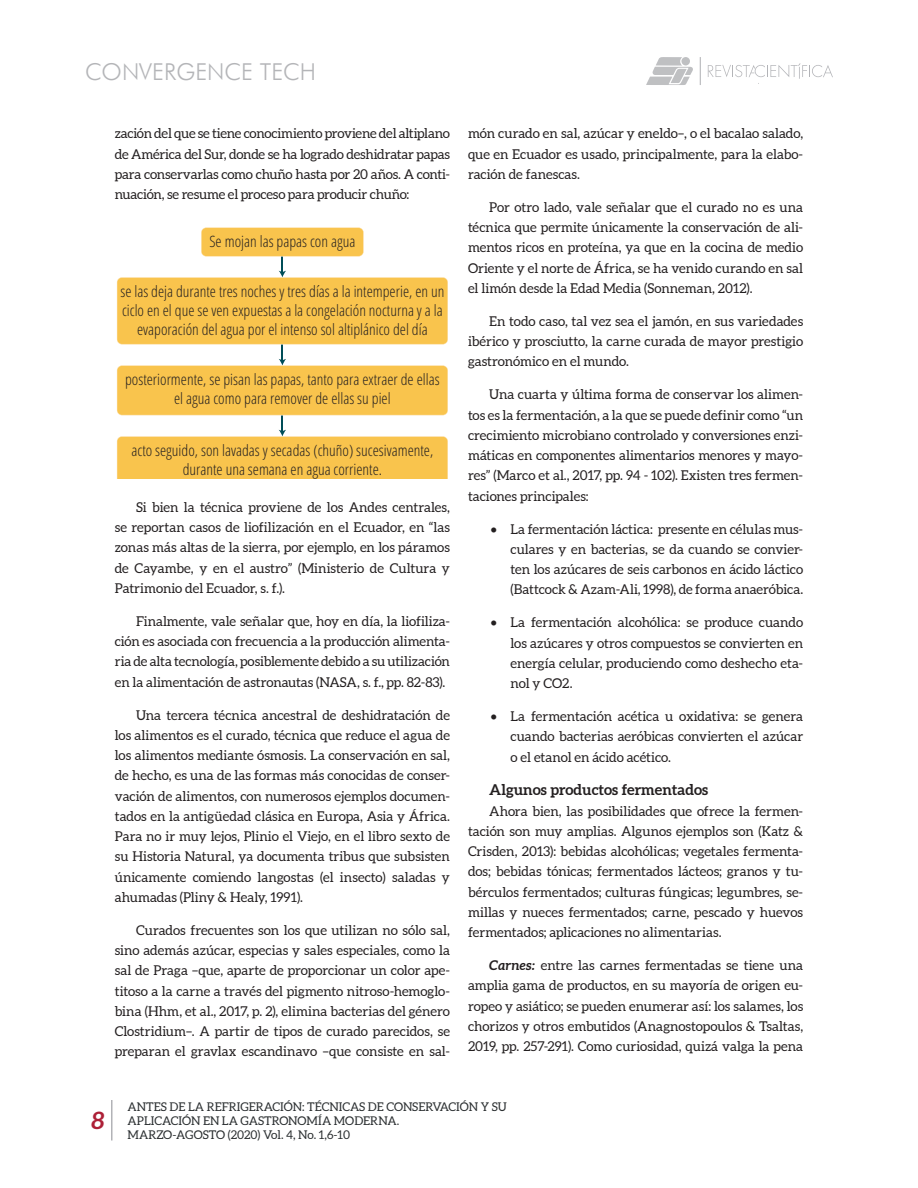
<style>
.page{position:relative;width:918px;height:1188px;background:#fff}
.page>*{position:absolute;margin:0;border:0;box-sizing:border-box;transform-origin:0 0}
.t1{font:italic 700 24px "Aleo";color:#ad2037}
.t2{font:300 23.25px "Futura BT";color:#b4b5b8}
.t3{font:300 condensed 15.6px/18.8px "Open Sans";color:#231f20;text-align:center}
.Subtítulo_3{font:700 15px "Aleo";color:#231f20}
.desarrollo{font:13.5px/20.2px "Aleo";color:#231f20;text-align:justify}
.t4{font:12px/14.4px "Aleo";color:#2a2e30}
.s1{font-weight:700;font-style:italic}
</style>
<div class="page">
<hr style="left:111px;top:1100px;width:2px;height:41px;background:#b2b3b7">
<svg style="left:708px;top:63px;width:125px;height:21px"></svg>
<svg style="left:646px;top:57px;width:47px;height:28px"></svg>
<div style="left:681px;top:57px;width:9px;height:8px;background:#bfc0c2;border-radius:50%"></div>
<svg style="left:700px;top:57px;width:1px;height:28px"></svg>
<svg style="left:117px;top:227px;width:331px;height:252px"></svg>
<h2 class="t2" style="left:85px;top:57px;width:233px">CONVERGENCE TECH</h2>
<p class="desarrollo" style="left:115px;top:124px;width:337px">zación del que se tiene conocimiento proviene del altiplano de América del Sur, donde se ha logrado deshidratar papas para conservarlas como chuño hasta por 20 años. A conti&shy;nuación, se resume el proceso para producir chuño:</p>
<p class="t3" style="left:209px;top:232px;width:147px">Se mojan las papas con agua</p>
<p class="t3" style="left:120px;top:281px;width:325px">se las deja durante tres noches y tres días a la intemperie, en un ciclo en el que se ven expuestas a la congelación nocturna y a la evaporación del agua por el intenso sol altiplánico del día</p>
<p class="t3" style="left:125px;top:370px;width:316px">posteriormente, se pisan las papas, tanto para extraer de ellas el agua como para remover de ellas su piel</p>
<p class="t3" style="left:131px;top:441px;width:303px">acto seguido, son lavadas y secadas (chuño) sucesivamente, durante una semana en agua corriente.</p>
<p class="desarrollo" style="left:115px;top:498px;width:337px;text-indent:21px">Si bien la técnica proviene de los Andes centrales, se reportan casos de liofilización en el Ecuador, en “las zonas más altas de la sierra, por ejemplo, en los páramos de Cayambe, y en el austro” (Ministerio de Cultura y Patrimonio del Ecuador, s. f.).</p>
<p class="desarrollo" style="left:115px;top:612px;width:337px;text-indent:21px">Finalmente, vale señalar que, hoy en día, la liofiliza&shy;ción es asociada con frecuencia a la producción alimenta&shy;ria de alta tecnología, posiblemente debido a su utilización en la alimentación de astronautas (NASA, s. f., pp. 82-83).</p>
<p class="desarrollo" style="left:115px;top:705px;width:337px;text-indent:21px">Una tercera técnica ancestral de deshidratación de los alimentos es el curado, técnica que reduce el agua de los alimentos mediante ósmosis. La conservación en sal, de hecho, es una de las formas más conocidas de conser&shy;vación de alimentos, con numerosos ejemplos documen&shy;tados en la antigüedad clásica en Europa, Asia y África.<br>Para no ir muy lejos, Plinio el Viejo, en el libro sexto de su Historia Natural, ya documenta tribus que subsisten únicamente comiendo langostas (el insecto) saladas y ahumadas (Pliny &amp; Healy, 1991).</p>
<p class="desarrollo" style="left:115px;top:921px;width:337px;text-indent:21px">Curados frecuentes son los que utilizan no sólo sal, sino además azúcar, especias y sales especiales, como la sal de Praga –que, aparte de proporcionar un color ape&shy;titoso a la carne a través del pigmento nitroso-hemoglo&shy;bina (Hhm, et al., 2017, p. 2), elimina bacterias del género Clostridium–. A partir de tipos de curado parecidos, se preparan el gravlax escandinavo –que consiste en sal-</p>
<p class="desarrollo" style="left:468px;top:124px;width:337px">món curado en sal, azúcar y eneldo–, o el bacalao salado, que en Ecuador es usado, principalmente, para la elabo&shy;ración de fanescas.</p>
<p class="desarrollo" style="left:468px;top:198px;width:337px;text-indent:21px">Por otro lado, vale señalar que el curado no es una técnica que permite únicamente la conservación de ali&shy;mentos ricos en proteína, ya que en la cocina de medio Oriente y el norte de África, se ha venido curando en sal el limón desde la Edad Media (Sonneman, 2012).</p>
<p class="desarrollo" style="left:468px;top:312px;width:337px;text-indent:21px">En todo caso, tal vez sea el jamón, en sus variedades ibérico y prosciutto, la carne curada de mayor prestigio gastronómico en el mundo.</p>
<p class="desarrollo" style="left:468px;top:385px;width:337px;text-indent:21px">Una cuarta y última forma de conservar los alimen&shy;tos es la fermentación, a la que se puede definir como “un crecimiento microbiano controlado y conversiones enzi&shy;máticas en componentes alimentarios menores y mayo&shy;res” (Marco et al., 2017, pp. 94 - 102). Existen tres fermen&shy;taciones principales:</p>
<p class="desarrollo" style="left:511px;top:519px;width:294px;text-indent:-20px">• La fermentación láctica: presente en células mus&shy;culares y en bacterias, se da cuando se convier&shy;ten los azúcares de seis carbonos en ácido láctico (Battcock &amp; Azam-Ali, 1998), de forma anaeróbica.</p>
<p class="desarrollo" style="left:511px;top:613px;width:294px;text-indent:-20px">• La fermentación alcohólica: se produce cuando los azúcares y otros compuestos se convierten en energía celular, produciendo como deshecho eta&shy;nol y CO2.</p>
<p class="desarrollo" style="left:511px;top:707px;width:294px;text-indent:-20px">• La fermentación acética u oxidativa: se genera cuando bacterias aeróbicas convierten el azúcar o el etanol en ácido acético.</p>
<p class="Subtítulo_3" style="left:489px;top:781px;width:220px">Algunos productos fermentados</p>
<p class="desarrollo" style="left:468px;top:801px;width:337px;text-indent:21px">Ahora bien, las posibilidades que ofrece la fermen&shy;tación son muy amplias. Algunos ejemplos son (Katz &amp; Crisden, 2013): bebidas alcohólicas; vegetales fermenta&shy;dos; bebidas tónicas; fermentados lácteos; granos y tu&shy;bérculos fermentados; culturas fúngicas; legumbres, se&shy;millas y nueces fermentados; carne, pescado y huevos fermentados; aplicaciones no alimentarias.</p>
<p class="desarrollo" style="left:468px;top:956px;width:337px;text-indent:21px"><span class="s1">Carnes:</span> entre las carnes fermentadas se tiene una amplia gama de productos, en su mayoría de origen eu&shy;ropeo y asiático; se pueden enumerar así: los salames, los chorizos y otros embutidos (Anagnostopoulos &amp; Tsaltas, 2019, pp. 257-291). Como curiosidad, quizá valga la pena</p>
<h1 class="t1" style="left:91px;top:1106px;width:15px">8</h1>
<p class="t4" style="left:128px;top:1100px;width:381px">ANTES DE LA REFRIGERACIÓN: TÉCNICAS DE CONSERVACIÓN Y SU<br>APLICACIÓN EN LA GASTRONOMÍA MODERNA.<br>MARZO-AGOSTO (2020) Vol. 4, No. 1,6-10</p>
</div>
